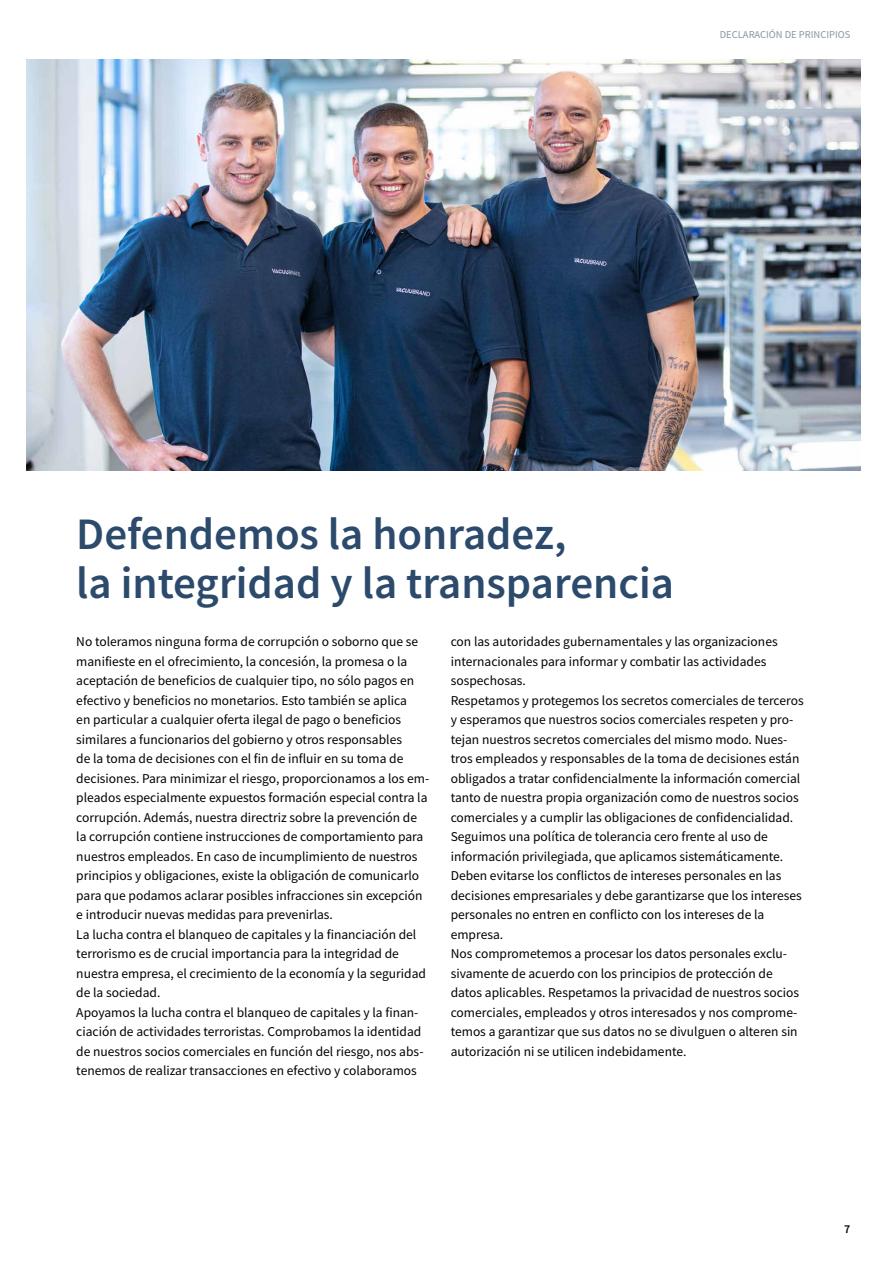
<style>
.page{position:relative;width:893px;height:1263px;background:#fff}
.page>*{position:absolute;margin:0;border:0;box-sizing:border-box;transform-origin:0 0}
.t1{font:600 45px/49.5px "Source Sans Pro";color:#2c4a6c}
.t2{font:13.5px/19.5px "Source Sans Pro";color:#000}
.t3{font:600 12px "Source Sans Pro";color:#000}
.t4{font:10.5px "Source Sans Pro";color:#8895a0}
</style>
<div class="page">
<img style="left:27px;top:60px;width:833px;height:411px">
<p class="t4" style="left:720px;top:27px;width:132px">DECLARACIÓN DE PRINCIPIOS</p>
<h1 class="t1" style="left:76px;top:509px;width:599px">Defendemos la honradez,<br>la integridad y la transparencia</h1>
<p class="t2" style="left:76px;top:632px;width:354px">No toleramos ninguna forma de corrupción o soborno que se manifieste en el ofrecimiento, la concesión, la promesa o la aceptación de beneficios de cualquier tipo, no sólo pagos en efectivo y beneficios no monetarios. Esto también se aplica<br>en particular a cualquier oferta ilegal de pago o beneficios similares a funcionarios del gobierno y otros responsables<br>de la toma de decisiones con el fin de influir en su toma de decisiones. Para minimizar el riesgo, proporcionamos a los em&shy;pleados especialmente expuestos formación especial contra la corrupción. Además, nuestra directriz sobre la prevención de la corrupción contiene instrucciones de comportamiento para nuestros empleados. En caso de incumplimiento de nuestros principios y obligaciones, existe la obligación de comunicarlo para que podamos aclarar posibles infracciones sin excepción e introducir nuevas medidas para prevenirlas.<br>La lucha contra el blanqueo de capitales y la financiación del terrorismo es de crucial importancia para la integridad de nuestra empresa, el crecimiento de la economía y la seguridad de la sociedad.<br>Apoyamos la lucha contra el blanqueo de capitales y la finan&shy;ciación de actividades terroristas. Comprobamos la identidad de nuestros socios comerciales en función del riesgo, nos abs&shy;tenemos de realizar transacciones en efectivo y colaboramos</p>
<p class="t2" style="left:451px;top:632px;width:354px">con las autoridades gubernamentales y las organizaciones internacionales para informar y combatir las actividades sospechosas.<br>Respetamos y protegemos los secretos comerciales de terceros y esperamos que nuestros socios comerciales respeten y pro&shy;tejan nuestros secretos comerciales del mismo modo. Nues&shy;tros empleados y responsables de la toma de decisiones están obligados a tratar confidencialmente la información comercial tanto de nuestra propia organización como de nuestros socios comerciales y a cumplir las obligaciones de confidencialidad.<br>Seguimos una política de tolerancia cero frente al uso de información privilegiada, que aplicamos sistemáticamente.<br>Deben evitarse los conflictos de intereses personales en las decisiones empresariales y debe garantizarse que los intereses personales no entren en conflicto con los intereses de la empresa.<br>Nos comprometemos a procesar los datos personales exclu&shy;sivamente de acuerdo con los principios de protección de datos aplicables. Respetamos la privacidad de nuestros socios comerciales, empleados y otros interesados y nos comprome&shy;temos a garantizar que sus datos no se divulguen o alteren sin autorización ni se utilicen indebidamente.</p>
<p class="t3" style="left:844px;top:1221px;width:8px">7</p>
</div>
